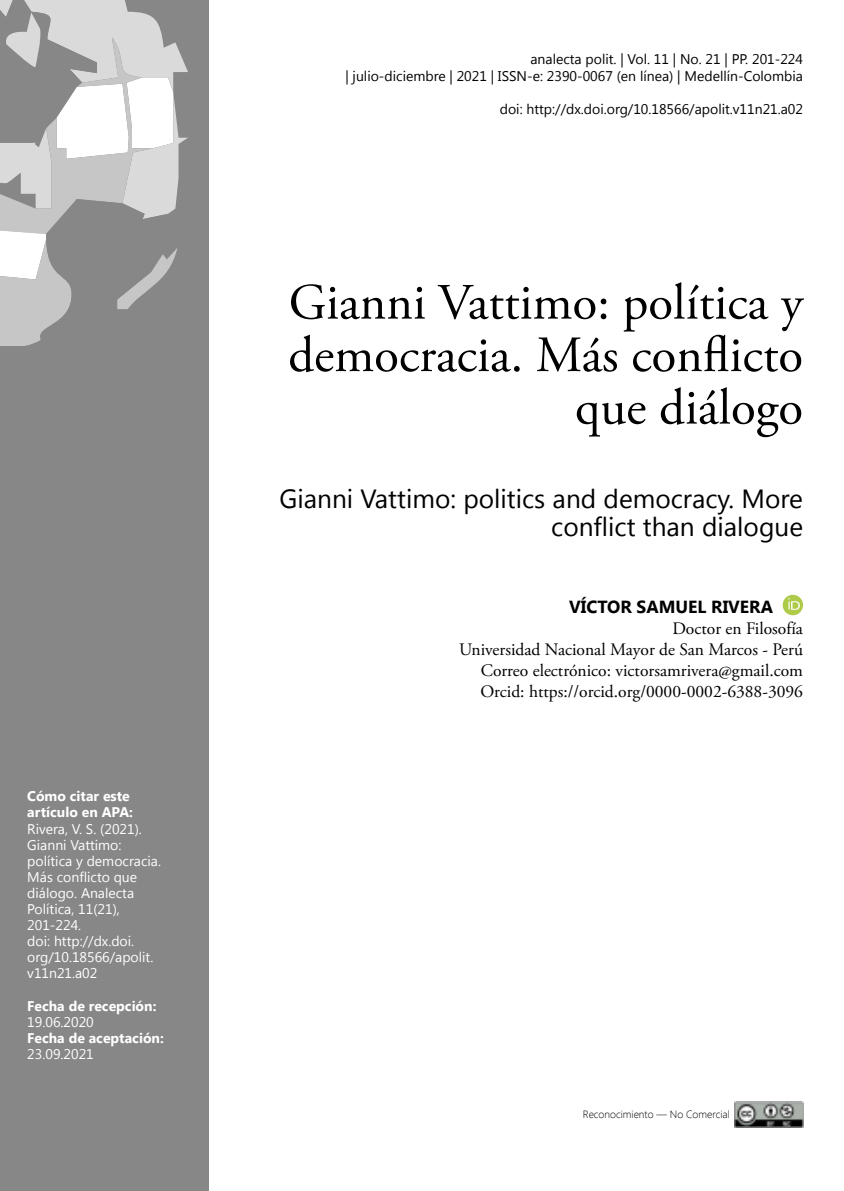
<style>
.page{position:relative;width:844px;height:1191px;background:#fff}
.page>*{position:absolute;margin:0;border:0;box-sizing:border-box;transform-origin:0 0}
.t1{font:50.75px/52.5px "Adobe Garamond Pro";color:#000;text-align:right}
.t2{font:26.25px/28px "Segoe UI";color:#000;text-align:right}
.t3{font:17.5px/21px "Adobe Garamond Pro";color:#000;text-align:right}
.t4{font:700 17.5px "Segoe UI";color:#000}
.t5{font:14px/16.1px "Segoe UI";color:#fff}
.t6{font:14px/16.8px "Segoe UI";color:#000;text-align:right}
.t7{font:700 14px/16.1px "Segoe UI";color:#fff}
.t8{font:300 10.5px "Segoe UI";color:#000}
</style>
<div class="page">
<div style="left:782px;top:595px;width:20px;height:20px;background:#adcb49;border-radius:50%"></div>
<svg style="left:788px;top:598px;width:11px;height:12px"></svg>
<div style="left:0;top:0;width:208px;height:1191px;background:#878787"></div>
<svg style="left:0;top:0;width:188px;height:345px"></svg>
<img style="left:734px;top:1101px;width:68px;height:26px">
<p class="t7" style="left:27px;top:787px;width:107px">Cómo citar este artículo en APA:</p>
<p class="t5" style="left:27px;top:820px;width:135px">Rivera, V. S. (2021).<br>Gianni Vattimo: política y democracia.<br>Más conflicto que diálogo. Analecta<br>Política, 11(21),<br>201-224.<br>doi: http://dx.doi. org/10.18566/apolit. v11n21.a02</p>
<p class="t7" style="left:27px;top:997px;width:131px">Fecha de recepción:</p>
<p class="t5" style="left:27px;top:1013px;width:68px">19.06.2020</p>
<p class="t7" style="left:27px;top:1029px;width:138px">Fecha de aceptación:</p>
<p class="t5" style="left:27px;top:1045px;width:68px">23.09.2021</p>
<p class="t6" style="left:345px;top:50px;width:459px">analecta polit. | Vol. 11 | No. 21 | PP. 201-224<br>| julio-diciembre | 2021 | ISSN-e: 2390-0067 (en línea) | Medellín-Colombia</p>
<p class="t6" style="left:499px;top:100px;width:304px">doi: http://dx.doi.org/10.18566/apolit.v11n21.a02</p>
<h1 class="t1" style="left:288px;top:278px;width:516px">Gianni Vattimo: política y democracia. Más conflicto que diálogo</h1>
<h2 class="t2" style="left:279px;top:483px;width:525px">Gianni Vattimo: politics and democracy. More conflict than dialogue</h2>
<p class="t4" style="left:569px;top:594px;width:205px">VÍCTOR SAMUEL RIVERA</p>
<p class="t3" style="left:459px;top:618px;width:345px">Doctor en Filosofía<br>Universidad Nacional Mayor de San Marcos - Perú Correo electrónico: victorsamrivera@gmail.com Orcid: https://orcid.org/0000-0002-6388-3096</p>
<p class="t8" style="left:582px;top:1107px;width:148px">Reconocimiento — No Comercial</p>
</div>
